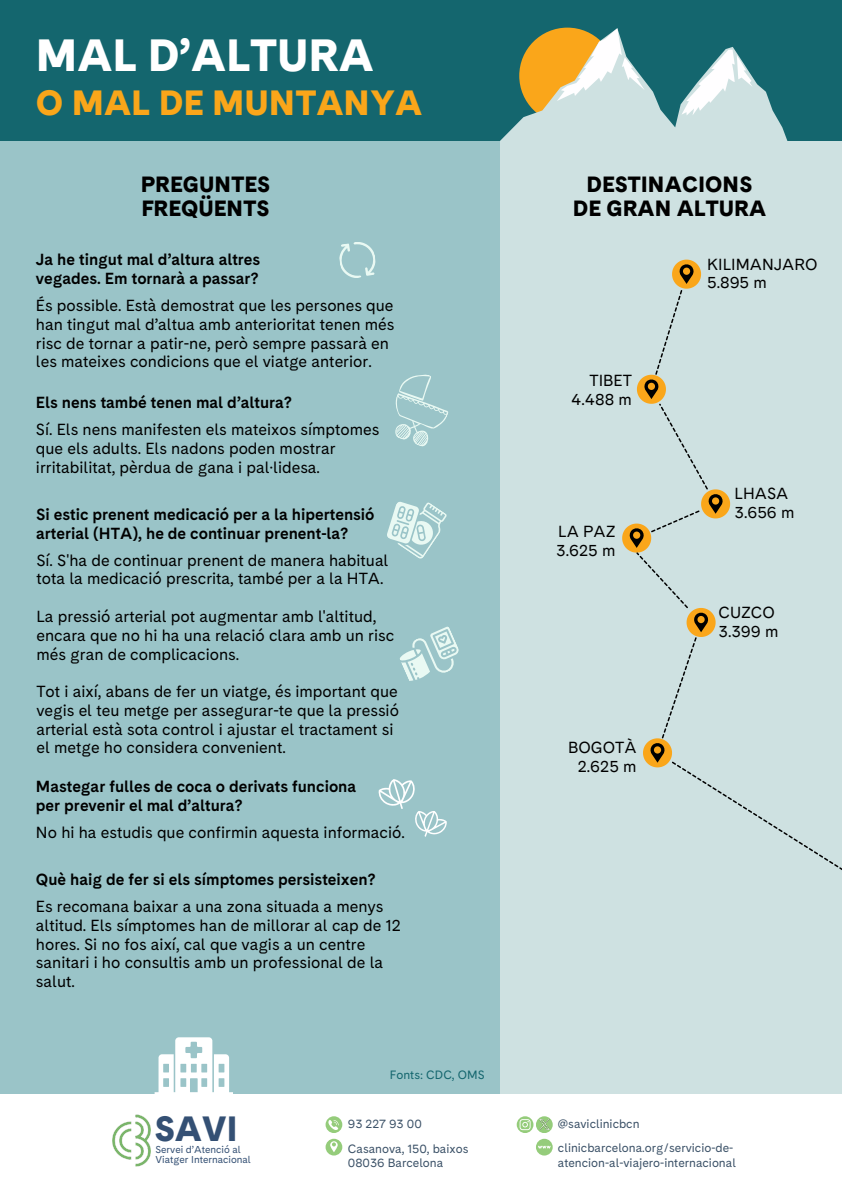
<style>
.page{position:relative;width:842px;height:1191px;background:#fff}
.page>*{position:absolute;margin:0;border:0;box-sizing:border-box;transform-origin:0 0}
.t1{font:900 45px "Cadiz CB";color:#fff}
.t2{font:900 35px "Cadiz CB";color:#faa61a}
.t3{font:900 34.9px "Cadiz CB";color:#345074}
.t4{font:900 22px "Cadiz CB";color:#000}
.t5{font:16px/18.7px "Cadiz CB";color:#000}
.t6{font:700 16px/18.7px "Cadiz CB";color:#000}
.t7{font:12px "Cadiz CB";color:#3c5268}
.t8{font:12px "Cadiz CB";color:#14666e}
.t9{font:10px "Cadiz CB";color:#345074}
</style>
<div class="page">
<div style="left:0;top:0;width:842px;height:142px;background:#14666e"></div>
<div style="left:0;top:141px;width:842px;height:952px;background:#cee1e1"></div>
<svg style="left:500px;top:28px;width:288px;height:113px"></svg>
<svg style="left:557px;top:28px;width:88px;height:73px"></svg>
<svg style="left:681px;top:50px;width:72px;height:65px"></svg>
<div style="left:0;top:141px;width:500px;height:952px;background:#9ac4c8"></div>
<svg style="left:395px;top:374px;width:54px;height:73px"></svg>
<svg style="left:339px;top:242px;width:37px;height:36px"></svg>
<svg style="left:399px;top:626px;width:60px;height:55px"></svg>
<svg style="left:387px;top:501px;width:60px;height:58px"></svg>
<svg style="left:155px;top:1037px;width:78px;height:56px"></svg>
<svg style="left:622px;top:259px;width:220px;height:611px"></svg>
<svg style="left:378px;top:779px;width:69px;height:58px"></svg>
<svg style="left:326px;top:1116px;width:16px;height:16px"></svg>
<svg style="left:536px;top:1138px;width:16px;height:17px"></svg>
<svg style="left:326px;top:1138px;width:16px;height:17px"></svg>
<svg style="left:517px;top:1116px;width:16px;height:16px"></svg>
<img style="left:112px;top:1114px;width:39px;height:53px">
<svg style="left:536px;top:1116px;width:17px;height:16px"></svg>
<svg style="left:539px;top:1119px;width:10px;height:10px"></svg>
<p class="t1" style="left:36px;top:28px;width:339px">MAL D’ALTURA</p>
<p class="t2" style="left:36px;top:81px;width:388px">O MAL DE MUNTANYA</p>
<p class="t4" style="left:141px;top:171px;width:131px">PREGUNTES</p>
<p class="t4" style="left:141px;top:195px;width:129px">FREQÜENTS</p>
<p class="t6" style="left:36px;top:250px;width:226px">Ja he tingut mal d’altura altres vegades. Em tornarà a passar?</p>
<p class="t5" style="left:36px;top:296px;width:360px">És possible. Està demostrat que les persones que han tingut mal d’altua amb anterioritat tenen més risc de tornar a patir-ne, però sempre passarà en les mateixes condicions que el viatge anterior.</p>
<p class="t6" style="left:36px;top:393px;width:258px">Els nens també tenen mal d’altura?</p>
<p class="t5" style="left:36px;top:420px;width:345px">Sí. Els nens manifesten els mateixos símptomes que els adults. Els nadons poden mostrar irritabilitat, pèrdua de gana i pal·lidesa.</p>
<p class="t6" style="left:36px;top:505px;width:340px">Si estic prenent medicació per a la hipertensió arterial (HTA), he de continuar prenent-la?</p>
<p class="t5" style="left:36px;top:550px;width:354px">Sí. S'ha de continuar prenent de manera habitual tota la medicació prescrita, també per a la HTA.</p>
<p class="t5" style="left:36px;top:607px;width:359px">La pressió arterial pot augmentar amb l'altitud, encara que no hi ha una relació clara amb un risc més gran de complicacions.</p>
<p class="t5" style="left:36px;top:682px;width:364px">Tot i així, abans de fer un viatge, és important que vegis el teu metge per assegurar-te que la pressió arterial està sota control i ajustar el tractament si el metge ho considera convenient.</p>
<p class="t6" style="left:36px;top:777px;width:322px">Mastegar fulles de coca o derivats funciona per prevenir el mal d’altura?</p>
<p class="t5" style="left:36px;top:822px;width:370px">No hi ha estudis que confirmin aquesta informació.</p>
<p class="t6" style="left:36px;top:869px;width:341px">Què haig de fer si els símptomes persisteixen?</p>
<p class="t5" style="left:36px;top:896px;width:367px">Es recomana baixar a una zona situada a menys altitud. Els símptomes han de millorar al cap de 12 hores. Si no fos així, cal que vagis a un centre sanitari i ho consultis amb un professional de la salut.</p>
<p class="t8" style="left:390px;top:1067px;width:96px">Fonts: CDC, OMS</p>
<p class="t4" style="left:587px;top:171px;width:167px">DESTINACIONS</p>
<p class="t4" style="left:573px;top:195px;width:195px">DE GRAN ALTURA</p>
<p class="t5" style="left:589px;top:371px;width:44px">TIBET</p>
<p class="t5" style="left:571px;top:389px;width:62px">4.488 m</p>
<p class="t5" style="left:558px;top:522px;width:59px">LA PAZ</p>
<p class="t5" style="left:556px;top:540px;width:61px">3.625 m</p>
<p class="t5" style="left:568px;top:738px;width:70px">BOGOTÀ</p>
<p class="t5" style="left:578px;top:756px;width:60px">2.625 m</p>
<p class="t5" style="left:707px;top:254px;width:112px">KILIMANJARO</p>
<p class="t5" style="left:707px;top:273px;width:61px">5.895 m</p>
<p class="t5" style="left:734px;top:484px;width:55px">LHASA</p>
<p class="t5" style="left:734px;top:503px;width:62px">3.656 m</p>
<p class="t5" style="left:718px;top:603px;width:58px">CUZCO</p>
<p class="t5" style="left:718px;top:621px;width:61px">3.399 m</p>
<p class="t3" style="left:154px;top:1107px;width:85px">SAVI</p>
<p class="t9" style="left:156px;top:1142px;width:87px">Servei d’Atenció al</p>
<p class="t9" style="left:156px;top:1153px;width:97px">Viatger Internacional</p>
<p class="t7" style="left:348px;top:1116px;width:75px">93 227 93 00</p>
<p class="t7" style="left:558px;top:1116px;width:83px">@saviclinicbcn</p>
<p class="t7" style="left:558px;top:1140px;width:177px">clinicbarcelona.org/servicio-de-</p>
<p class="t7" style="left:558px;top:1154px;width:179px">atencion-al-viajero-internacional</p>
<p class="t7" style="left:348px;top:1140px;width:122px">Casanova, 150, baixos</p>
<p class="t7" style="left:348px;top:1155px;width:97px">08036 Barcelona</p>
</div>
